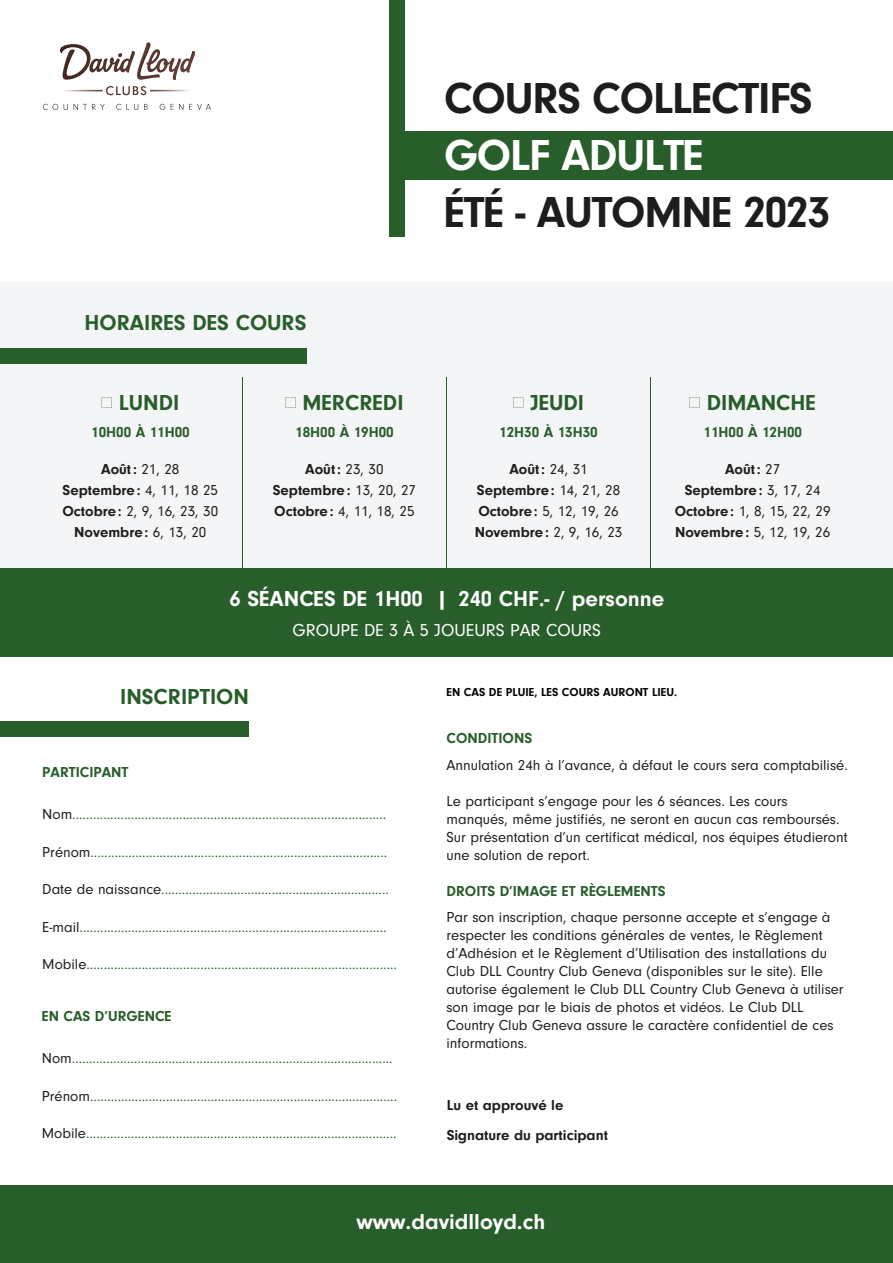
<style>
.page{position:relative;width:893px;height:1263px;background:#fff}
.page>*{position:absolute;margin:0;border:0;box-sizing:border-box;transform-origin:0 0}
.t1{font:700 45px "Neuzeit Gro";letter-spacing:-.025em;color:#1d1d1b}
.t2{font:700 45px "Neuzeit Gro";letter-spacing:-.025em;color:#fff}
.t3{font:700 22.5px "Neuzeit Gro";color:#285e2a}
.t4{font:700 22.5px "Neuzeit Gro";color:#fff}
.t5{font:18px "Neuzeit Gro";color:#fff}
.t6{font:15px "Neuzeit Gro";color:#285e2a}
.t7{font:15px/18px "Neuzeit Gro";color:#1d1d1b}
.t8{font:700 15px/21px "Neuzeit Gro";color:#1d1d1b;text-align:center}
.t9{font:700 15px "Neuzeit Gro";color:#285e2a}
.t10{font:700 12px "Neuzeit Gro";color:#000}
.s1{font-weight:400}
.s2{font-weight:700}
.s3{color:#1d1d1b}
</style>
<div class="page">
<div style="left:397px;top:131px;width:496px;height:49px;background:#285e2a"></div>
<div style="left:0;top:282px;width:893px;height:337px;background:#f4f5f6"></div>
<div style="left:0;top:568px;width:893px;height:89px;background:#285e2a"></div>
<div style="left:389px;top:0;width:15px;height:236px;background:#285e2a"></div>
<div style="left:0;top:349px;width:306px;height:15px;background:#285e2a"></div>
<hr style="left:242px;top:377px;width:1px;height:217px;background:#285e2a">
<hr style="left:446px;top:377px;width:1px;height:217px;background:#285e2a">
<svg style="left:102px;top:397px;width:10px;height:11px"></svg>
<svg style="left:285px;top:397px;width:11px;height:11px"></svg>
<svg style="left:690px;top:397px;width:10px;height:11px"></svg>
<img style="left:137px;top:43px;width:14px;height:37px">
<img style="left:60px;top:44px;width:29px;height:36px">
<img style="left:147px;top:49px;width:33px;height:31px">
<img style="left:180px;top:51px;width:15px;height:22px">
<img style="left:89px;top:51px;width:46px;height:22px">
<svg style="left:118px;top:53px;width:4px;height:4px"></svg>
<svg style="left:106px;top:86px;width:40px;height:9px"></svg>
<img style="left:65px;top:90px;width:38px;height:1px">
<img style="left:150px;top:90px;width:38px;height:1px">
<svg style="left:43px;top:104px;width:15px;height:6px"></svg>
<svg style="left:64px;top:104px;width:4px;height:6px"></svg>
<svg style="left:74px;top:104px;width:31px;height:6px"></svg>
<svg style="left:116px;top:104px;width:22px;height:6px"></svg>
<svg style="left:144px;top:104px;width:4px;height:6px"></svg>
<svg style="left:160px;top:104px;width:5px;height:6px"></svg>
<svg style="left:171px;top:104px;width:12px;height:6px"></svg>
<svg style="left:189px;top:104px;width:22px;height:6px"></svg>
<hr style="left:651px;top:377px;width:1px;height:217px;background:#285e2a">
<svg style="left:513px;top:397px;width:10px;height:11px"></svg>
<div style="left:0;top:721px;width:249px;height:15px;background:#285e2a"></div>
<div style="left:0;top:1185px;width:893px;height:78px;background:#285e2a"></div>
<h2 class="t3" style="left:85px;top:310px;width:223px">HORAIRES DES COURS</h2>
<h2 class="t3" style="left:119px;top:390px;width:62px">LUNDI</h2>
<p class="t9" style="left:91px;top:423px;width:100px">10H00 À 11H00</p>
<h2 class="t3" style="left:302px;top:390px;width:103px">MERCREDI</h2>
<p class="t9" style="left:295px;top:423px;width:100px">18H00 À 19H00</p>
<h1 class="t1" style="left:444px;top:73px;width:370px">COURS COLLECTIFS</h1>
<h1 class="t2" style="left:444px;top:130px;width:261px">GOLF ADULTE</h1>
<h1 class="t1" style="left:444px;top:187px;width:388px">ÉTÉ - AUTOMNE 2023</h1>
<h2 class="t3" style="left:530px;top:390px;width:56px">JEUDI</h2>
<p class="t9" style="left:499px;top:423px;width:100px">12H30 À 13H30</p>
<h2 class="t3" style="left:707px;top:390px;width:111px">DIMANCHE</h2>
<p class="t9" style="left:704px;top:423px;width:100px">11H00 À 12H00</p>
<p class="t8" style="left:475px;top:459px;width:149px">Août : <span class="s1">24, 31<br></span>Septembre : <span class="s1">14, 21, 28<br></span>Octobre : <span class="s1">5, 12, 19, 26<br></span>Novembre : <span class="s1">2, 9, 16, 23</span></p>
<p class="t7" style="left:62px;top:459px;width:157px;line-height:21px;text-align:center"><span class="s2">Août :</span> 21, 28<br><span class="s2">Septembre :</span> 4, 11, 18 25<br><span class="s2">Octobre :</span> 2, 9, 16, 23, 30<br><span class="s2">Novembre :</span> 6, 13, 20</p>
<p class="t8" style="left:273px;top:459px;width:145px">Août : <span class="s1">23, 30<br></span>Septembre : <span class="s1">13, 20, 27<br></span>Octobre : <span class="s1">4, 11, 18, 25</span></p>
<p class="t8" style="left:675px;top:459px;width:157px">Août : <span class="s1">27<br></span>Septembre : <span class="s1">3, 17, 24<br></span>Octobre : <span class="s1">1, 8, 15, 22, 29<br></span>Novembre : <span class="s1">5, 12, 19, 26</span></p>
<h2 class="t4" style="left:229px;top:585px;width:436px">6 SÉANCES DE 1H00 | 240 CHF.- / personne</h2>
<p class="t5" style="left:292px;top:620px;width:310px">GROUPE DE 3 À 5 JOUEURS PAR COURS</p>
<h2 class="t3" style="left:120px;top:684px;width:130px">INSCRIPTION</h2>
<p class="t9" style="left:42px;top:764px;width:88px">PARTICIPANT</p>
<p class="t6" style="left:42px;top:806px;width:345px"><span class="s3">Nom</span>...........................................................................................</p>
<p class="t6" style="left:42px;top:844px;width:346px"><span class="s3">Prénom</span>......................................................................................</p>
<p class="t6" style="left:42px;top:881px;width:348px"><span class="s3">Date de naissance</span>..................................................................</p>
<p class="t6" style="left:42px;top:919px;width:346px"><span class="s3">E-mail</span>.........................................................................................</p>
<p class="t6" style="left:42px;top:956px;width:356px"><span class="s3">Mobile</span>..........................................................................................</p>
<p class="t9" style="left:42px;top:1008px;width:131px">EN CAS D’URGENCE</p>
<p class="t6" style="left:42px;top:1050px;width:352px"><span class="s3">Nom</span>.............................................................................................</p>
<p class="t6" style="left:42px;top:1087px;width:357px"><span class="s3">Prénom</span>.........................................................................................</p>
<p class="t6" style="left:42px;top:1125px;width:356px"><span class="s3">Mobile</span>..........................................................................................</p>
<p class="t10" style="left:446px;top:685px;width:232px">EN CAS DE PLUIE, LES COURS AURONT LIEU.</p>
<p class="t9" style="left:446px;top:730px;width:87px">CONDITIONS</p>
<p class="t7" style="left:446px;top:756px;width:403px">Annulation 24h à l’avance, à défaut le cours sera comptabilisé.</p>
<p class="t7" style="left:446px;top:792px;width:403px">Le participant s’engage pour les 6 séances. Les cours manqués, même justifiés, ne seront en aucun cas remboursés.<br>Sur présentation d’un certificat médical, nos équipes étudieront une solution de report.</p>
<p class="t9" style="left:446px;top:882px;width:221px">DROITS D’IMAGE ET RÈGLEMENTS</p>
<p class="t7" style="left:446px;top:909px;width:399px">Par son inscription, chaque personne accepte et s’engage à respecter les conditions générales de ventes, le Règlement d’Adhésion et le Règlement d’Utilisation des installations du Club DLL Country Club Geneva (disponibles sur le site). Elle autorise également le Club DLL Country Club Geneva à utiliser son image par le biais de photos et vidéos. Le Club DLL Country Club Geneva assure le caractère confidentiel de ces informations.</p>
<p class="t8" style="left:447px;top:1090px;width:163px;line-height:30px;text-align:left">Lu et approuvé le<br>Signature du participant</p>
<h2 class="t4" style="left:356px;top:1209px;width:190px">www.davidlloyd.ch</h2>
</div>
